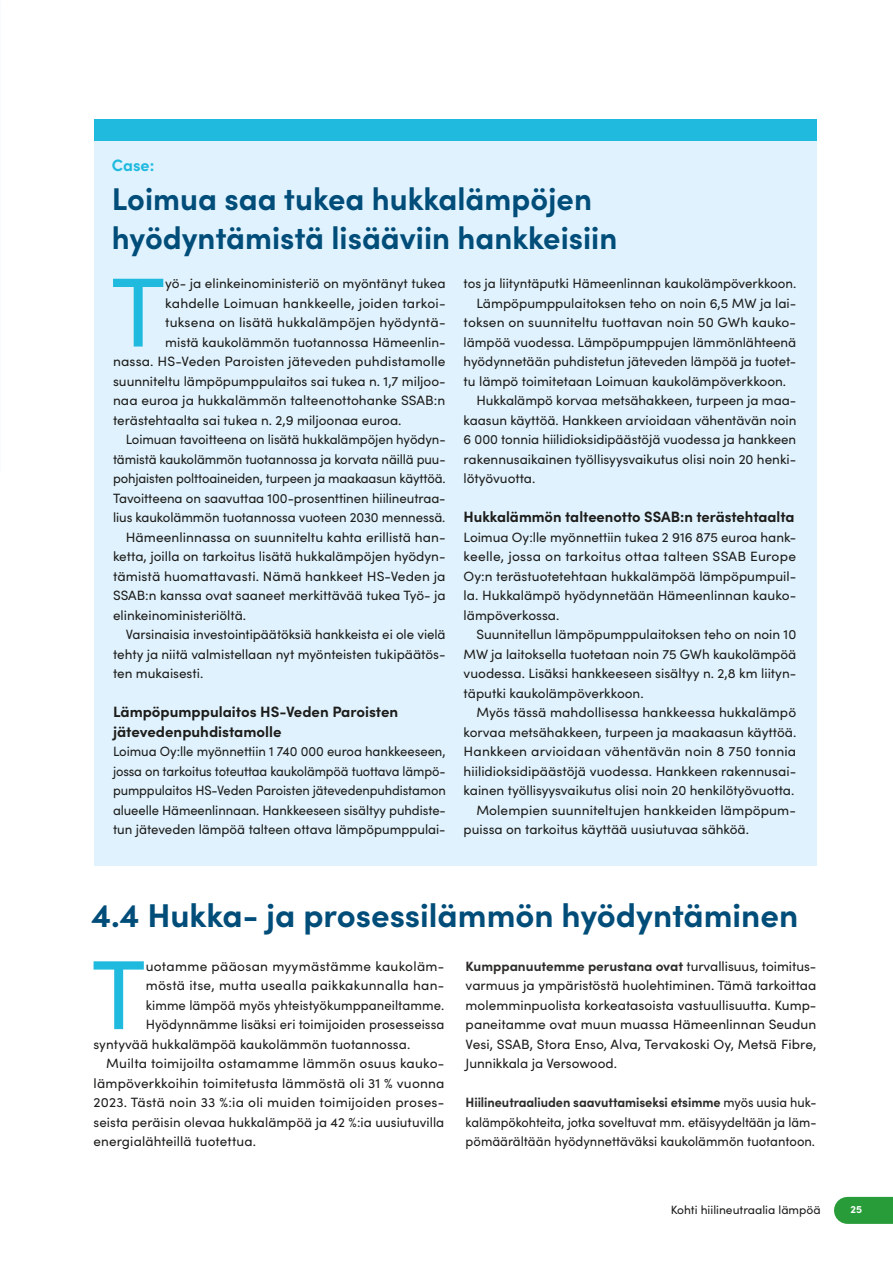
<style>
.page{position:relative;width:893px;height:1263px;background:#fff}
.page>*{position:absolute;margin:0;border:0;box-sizing:border-box;transform-origin:0 0}
.t1{font:98.4px "Sofia Pro";color:#20badf}
.t2{font:700 33px "Sofia Pro";color:#004d7a}
.t3{font:700 31.5px/39px "Sofia Pro";color:#004d7a}
.t4{font:700 16.5px "Sofia Pro";color:#20badf}
.t5{font:700 15px/19.5px "Sofia Pro";color:#1d1d1b}
.t6{font:13.5px/19.5px "Sofia Pro";color:#1d1d1b;text-align:justify}
.t7{font:13.5px/19.5px "Sofia Pro";color:#1d1d1b;text-align:justify;scale:.94 1}
.t8{font:13.5px "Sofia Pro";letter-spacing:.02em;color:#1d1d1b}
.t9{font:13.5px "Sofia Pro";color:#1d1d1b;scale:.96 1}
.t10{font:12px "Sofia Pro";color:#1d1d1b}
.t11{font:700 10.5px "Sofia Pro";color:#fff}
.s1{font-weight:700;color:#2e2d2c}
</style>
<div class="page">
<div style="left:847px;top:1197px;width:46px;height:27px;background:#289c38"></div>
<div style="left:94px;top:119px;width:722px;height:746px;background:#e0f2fd"></div>
<div style="left:94px;top:119px;width:722px;height:21px;background:#20badf"></div>
<h1 class="t4" style="left:112px;top:153px;width:44px">Case:</h1>
<h1 class="t3" style="left:112px;top:177px;width:507px">Loimua saa tukea hukkalämpöjen hyödyntämistä lisääviin hankkeisiin</h1>
<p class="t6" style="left:165px;top:273px;width:282px">yö- ja elinkeinoministeriö on myöntänyt tukea</p>
<p class="t6" style="left:165px;top:292px;width:282px">kahdelle Loimuan hankkeelle, joiden tarkoi-</p>
<p class="t6" style="left:165px;top:312px;width:282px">tuksena on lisätä hukkalämpöjen hyödyntä-</p>
<p class="t6" style="left:165px;top:331px;width:282px">mistä kaukolämmön tuotannossa Hämeenlin-</p>
<p class="t6" style="left:113px;top:351px;width:334px">nassa. HS-Veden Paroisten jäteveden puhdistamolle</p>
<p class="t6" style="left:113px;top:370px;width:334px">suunniteltu lämpöpumppulaitos sai tukea n. 1,7 miljoo-</p>
<p class="t6" style="left:113px;top:390px;width:334px">naa euroa ja hukkalämmön talteenottohanke SSAB:n</p>
<p class="t6" style="left:113px;top:409px;width:290px">terästehtaalta sai tukea n. 2,9 miljoonaa euroa.</p>
<p class="t6" style="left:126px;top:429px;width:321px">Loimuan tavoitteena on lisätä hukkalämpöjen hyödyn-</p>
<p class="t6" style="left:113px;top:448px;width:334px">tämistä kaukolämmön tuotannossa ja korvata näillä puu-</p>
<p class="t9" style="left:113px;top:468px;width:348px">pohjaisten polttoaineiden, turpeen ja maakaasun käyttöä.</p>
<p class="t6" style="left:113px;top:487px;width:334px">Tavoitteena on saavuttaa 100-prosenttinen hiilineutraa-</p>
<p class="t6" style="left:113px;top:507px;width:334px">lius kaukolämmön tuotannossa vuoteen 2030 mennessä.</p>
<p class="t6" style="left:126px;top:526px;width:321px">Hämeenlinnassa on suunniteltu kahta erillistä han-</p>
<p class="t6" style="left:113px;top:546px;width:334px">ketta, joilla on tarkoitus lisätä hukkalämpöjen hyödyn-</p>
<p class="t6" style="left:113px;top:565px;width:334px">tämistä huomattavasti. Nämä hankkeet HS-Veden ja</p>
<p class="t6" style="left:113px;top:585px;width:334px">SSAB:n kanssa ovat saaneet merkittävää tukea Työ- ja</p>
<p class="t6" style="left:113px;top:604px;width:135px">elinkeinoministeriöltä.</p>
<p class="t6" style="left:126px;top:624px;width:321px">Varsinaisia investointipäätöksiä hankkeista ei ole vielä</p>
<p class="t6" style="left:113px;top:643px;width:334px">tehty ja niitä valmistellaan nyt myönteisten tukipäätös-</p>
<p class="t6" style="left:113px;top:663px;width:92px">ten mukaisesti.</p>
<p class="t5" style="left:113px;top:701px;width:287px">Lämpöpumppulaitos HS-Veden Paroisten jätevedenpuhdistamolle</p>
<p class="t6" style="left:113px;top:741px;width:334px">Loimua Oy:lle myönnettiin 1 740 000 euroa hankkeeseen, jossa on tarkoitus toteuttaa kaukolämpöä tuottava lämpö&shy;pumppulaitos HS-Veden Paroisten jätevedenpuhdistamon alueelle Hämeenlinnaan. Hankkeeseen sisältyy puhdiste&shy;tun jäteveden lämpöä talteen ottava lämpöpumppulai-</p>
<p class="t6" style="left:464px;top:273px;width:334px">tos ja liityntäputki Hämeenlinnan kaukolämpöverkkoon.</p>
<p class="t6" style="left:476px;top:292px;width:321px">Lämpöpumppulaitoksen teho on noin 6,5 MW ja lai-</p>
<p class="t6" style="left:464px;top:312px;width:334px">toksen on suunniteltu tuottavan noin 50 GWh kauko-</p>
<p class="t6" style="left:464px;top:331px;width:334px">lämpöä vuodessa. Lämpöpumppujen lämmönlähteenä</p>
<p class="t6" style="left:464px;top:351px;width:334px">hyödynnetään puhdistetun jäteveden lämpöä ja tuotet-</p>
<p class="t6" style="left:464px;top:370px;width:324px">tu lämpö toimitetaan Loimuan kaukolämpöverkkoon.</p>
<p class="t6" style="left:476px;top:390px;width:321px">Hukkalämpö korvaa metsähakkeen, turpeen ja maa-</p>
<p class="t6" style="left:464px;top:409px;width:334px">kaasun käyttöä. Hankkeen arvioidaan vähentävän noin</p>
<p class="t6" style="left:464px;top:429px;width:334px">6 000 tonnia hiilidioksidipäästöjä vuodessa ja hankkeen</p>
<p class="t6" style="left:464px;top:448px;width:334px">rakennusaikainen työllisyysvaikutus olisi noin 20 henki-</p>
<p class="t6" style="left:464px;top:468px;width:73px">lötyövuotta.</p>
<p class="t5" style="left:464px;top:506px;width:332px">Hukkalämmön talteenotto SSAB:n terästehtaalta</p>
<p class="t6" style="left:464px;top:526px;width:334px">Loimua Oy:lle myönnettiin tukea 2 916 875 euroa hank-</p>
<p class="t6" style="left:464px;top:546px;width:334px">keelle, jossa on tarkoitus ottaa talteen SSAB Europe</p>
<p class="t6" style="left:464px;top:565px;width:334px">Oy:n terästuotetehtaan hukkalämpöä lämpöpumpuil-</p>
<p class="t6" style="left:464px;top:585px;width:334px">la. Hukkalämpö hyödynnetään Hämeenlinnan kauko-</p>
<p class="t6" style="left:464px;top:604px;width:97px">lämpöverkossa.</p>
<p class="t6" style="left:476px;top:624px;width:321px">Suunnitellun lämpöpumppulaitoksen teho on noin 10</p>
<p class="t6" style="left:464px;top:643px;width:334px">MW ja laitoksella tuotetaan noin 75 GWh kaukolämpöä</p>
<p class="t6" style="left:464px;top:663px;width:334px">vuodessa. Lisäksi hankkeeseen sisältyy n. 2,8 km liityn-</p>
<p class="t6" style="left:464px;top:682px;width:182px">täputki kaukolämpöverkkoon.</p>
<p class="t6" style="left:476px;top:702px;width:321px">Myös tässä mahdollisessa hankkeessa hukkalämpö</p>
<p class="t6" style="left:464px;top:721px;width:334px">korvaa metsähakkeen, turpeen ja maakaasun käyttöä.</p>
<p class="t6" style="left:464px;top:741px;width:334px">Hankkeen arvioidaan vähentävän noin 8 750 tonnia</p>
<p class="t6" style="left:464px;top:760px;width:334px">hiilidioksidipäästöjä vuodessa. Hankkeen rakennusai-</p>
<p class="t6" style="left:464px;top:780px;width:332px">kainen työllisyysvaikutus olisi noin 20 henkilötyövuotta.</p>
<p class="t6" style="left:476px;top:799px;width:321px">Molempien suunniteltujen hankkeiden lämpöpum-</p>
<p class="t6" style="left:464px;top:819px;width:287px">puissa on tarkoitus käyttää uusiutuvaa sähköä.</p>
<h1 class="t1" style="left:111px;top:240px;width:56px">T</h1>
<h1 class="t2" style="left:91px;top:890px;width:708px">4.4 Hukka- ja prosessilämmön hyödyntäminen</h1>
<p class="t8" style="left:146px;top:956px;width:300px">uotamme pääosan myymästämme kaukoläm-</p>
<p class="t8" style="left:146px;top:975px;width:300px">möstä itse, mutta usealla paikkakunnalla han-</p>
<p class="t6" style="left:146px;top:994px;width:300px">kimme lämpöä myös yhteistyökumppaneiltamme.</p>
<p class="t6" style="left:146px;top:1014px;width:300px">Hyödynnämme lisäksi eri toimijoiden prosesseissa</p>
<p class="t6" style="left:94px;top:1033px;width:318px">syntyvää hukkalämpöä kaukolämmön tuotannossa.</p>
<p class="t6" style="left:106px;top:1053px;width:340px">Muilta toimijoilta ostamamme lämmön osuus kauko-</p>
<p class="t6" style="left:94px;top:1072px;width:352px">lämpöverkkoihin toimitetusta lämmöstä oli 31 % vuonna</p>
<p class="t6" style="left:94px;top:1092px;width:352px">2023. Tästä noin 33 %:ia oli muiden toimijoiden proses-</p>
<p class="t6" style="left:94px;top:1111px;width:352px">seista peräisin olevaa hukkalämpöä ja 42 %:ia uusiutuvilla</p>
<p class="t6" style="left:94px;top:1131px;width:164px">energialähteillä tuotettua.</p>
<p class="t6" style="left:466px;top:955px;width:352px"><span class="s1">Kumppanuutemme perustana ovat</span> turvallisuus, toimitus&shy;varmuus ja ympäristöstä huolehtiminen. Tämä tarkoittaa molemminpuolista korkeatasoista vastuullisuutta. Kump&shy;paneitamme ovat muun muassa Hämeenlinnan Seudun Vesi, SSAB, Stora Enso, Alva, Tervakoski Oy, Metsä Fibre, Junnikkala ja Versowood.</p>
<p class="t7" style="left:466px;top:1092px;width:375px"><span class="s1">Hiilineutraaliuden saavuttamiseksi etsimme</span> myös uusia huk&shy;kalämpökohteita, jotka soveltuvat mm. etäisyydeltään ja läm&shy;pömäärältään hyödynnettäväksi kaukolämmön tuotantoon.</p>
<h1 class="t1" style="left:92px;top:923px;width:56px">T</h1>
<p class="t10" style="left:671px;top:1201px;width:151px">Kohti hiilineutraalia lämpöä</p>
<p class="t11" style="left:850px;top:1201px;width:13px">25</p>
</div>
